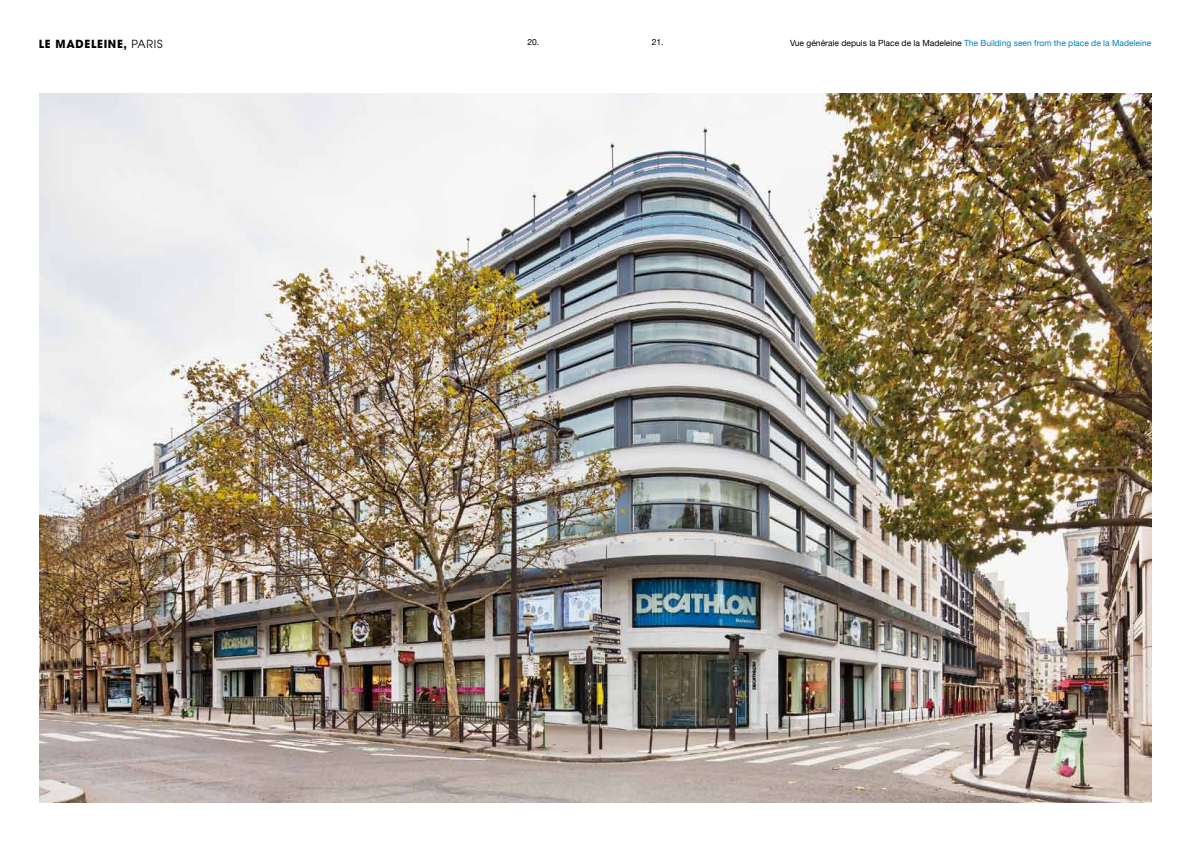
<style>
.page{position:relative;width:1191px;height:842px;background:#fff}
.page>*{position:absolute;margin:0;border:0;box-sizing:border-box;transform-origin:0 0}
.t1{font:700 11.1px "Avant Garde";letter-spacing:.06em;color:#000}
.t2{font:8.5px "Helvetica Neue";color:#007ec0}
.t3{font:8.5px "Helvetica Neue";color:#000}
.s1{font-weight:400}
.s2{color:#000}
</style>
<div class="page">
<img style="left:40px;top:94px;width:1111px;height:708px">
<h1 class="t1" style="left:39px;top:37px;width:125px">LE MADELEINE, <span class="s1">PARIS</span></h1>
<p class="t3" style="left:527px;top:37px;width:13px">20.</p>
<p class="t3" style="left:651px;top:37px;width:13px">21.</p>
<p class="t2" style="left:790px;top:38px;width:363px"><span class="s2">Vue générale depuis la Place de la Madeleine</span> The Building seen from the place de la Madeleine</p>
</div>
